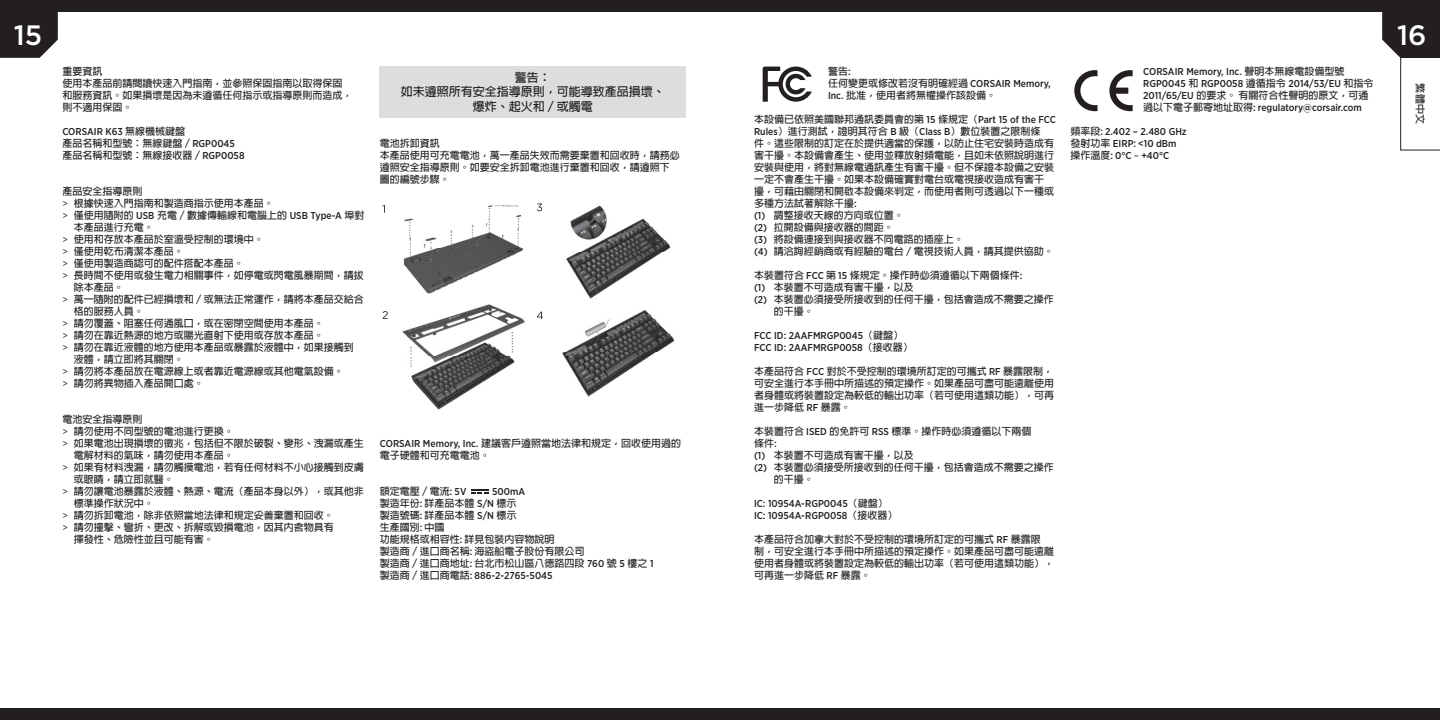
<style>
.page{position:relative;width:1440px;height:720px;background:#fff}
.page>*{position:absolute;margin:0;border:0;box-sizing:border-box;transform-origin:0 0}
.t1{font:500 28px "Gotham";color:#fff}
.t2{font:700 12px/14.4px "Adobe Fan Heiti Std";color:#231f20;text-align:center}
.t3{font:700 10px/12px "Adobe Fan Heiti Std";color:#231f20}
.t4{font:500 10px/12px "Gotham Narrow";color:#231f20}
.s1{font-family:"Gotham Narrow";font-weight:500}
.s2{font-family:"Adobe Fan Heiti Std";font-weight:700}
.s3{font-family:"Gotham Narrow";font-weight:400}
</style>
<div class="page">
<svg style="left:0;top:11px;width:58px;height:47px;background:#312e2e"></svg>
<div style="left:720px;top:0;width:720px;height:11px;background:#231f20"></div>
<div style="left:0;top:709px;width:1440px;height:11px;background:#231f20"></div>
<div style="left:0;top:0;width:720px;height:11px;background:#231f20"></div>
<svg style="left:763px;top:67px;width:49px;height:35px"></svg>
<svg style="left:1074px;top:70px;width:24px;height:41px"></svg>
<svg style="left:1109px;top:70px;width:24px;height:41px"></svg>
<div style="left:379px;top:67px;width:307px;height:51px;background:#dcdddf"></div>
<img style="left:566px;top:205px;width:105px;height:94px">
<img style="left:562px;top:310px;width:113px;height:87px">
<img style="left:403px;top:204px;width:121px;height:90px">
<img style="left:402px;top:304px;width:123px;height:106px">
<svg style="left:537px;top:312px;width:6px;height:7px"></svg>
<svg style="left:382px;top:205px;width:3px;height:8px"></svg>
<svg style="left:382px;top:311px;width:6px;height:8px"></svg>
<svg style="left:537px;top:204px;width:5px;height:7px"></svg>
<svg style="left:471px;top:489px;width:18px;height:5px"></svg>
<svg style="left:1382px;top:11px;width:58px;height:140px"></svg>
<h1 class="t1" style="left:14px;top:17px;width:30px">15</h1>
<h1 class="t1" style="left:1397px;top:17px;width:31px">16</h1>
<p class="t3" style="left:1426px;top:83px;width:42px;rotate:90deg">繁體中文</p>
<p class="t3" style="left:828px;top:65px;width:224px">警告<span class="s1">:<br></span>任何變更或修改若沒有明確經過 <span class="s1">CORSAIR Memory,<br>Inc.</span> 批准，使用者將無權操作該設備。</p>
<p class="t3" style="left:754px;top:113px;width:304px">本設備已依照美國聯邦通訊委員會的第 <span class="s1">15</span> 條規定（<span class="s1">Part 15 of the FCC<br>Rules</span>）進行測試，證明其符合 <span class="s1">B</span> 級（<span class="s1">Class B</span>）數位裝置之限制條<br>件。這些限制的訂定在於提供適當的保護，以防止住宅安裝時造成有害干擾。本設備會產生、使用並釋放射頻電能，且如未依照說明進行安裝與使用，將對無線電通訊產生有害干擾。但不保證本設備之安裝一定不會產生干擾。如果本設備確實對電台或電視接收造成有害干擾，可藉由關閉和開啟本設備來判定，而使用者則可透過以下一種或多種方法試著解除干擾<span class="s1">:<br>(1)</span> 調整接收天線的方向或位置。<br><span class="s1">(2)</span> 拉開設備與接收器的間距。<br><span class="s1">(3)</span> 將設備連接到與接收器不同電路的插座上。<br><span class="s1">(4)</span> 請洽詢經銷商或有經驗的電台／電視技術人員，請其提供協助。</p>
<p class="t3" style="left:754px;top:269px;width:270px">本裝置符合 <span class="s1">FCC</span> 第 <span class="s1">15</span> 條規定。操作時必須遵循以下兩個條件:</p>
<p class="t3" style="left:754px;top:281px;width:161px"><span class="s1">(1)</span> 本裝置不可造成有害干擾，以及</p>
<p class="t3" style="left:754px;top:293px;width:301px"><span class="s1">(2)</span> 本裝置必須接受所接收到的任何干擾，包括會造成不需要之操作</p>
<p class="t3" style="left:774px;top:305px;width:41px">的干擾。</p>
<p class="t4" style="left:754px;top:329px;width:160px">FCC ID: 2AAFMRGP0045<span class="s2">（鍵盤）<br></span>FCC ID: 2AAFMRGP0058<span class="s2">（接收器）</span></p>
<p class="t3" style="left:754px;top:365px;width:301px;text-align:justify">本產品符合 <span class="s1">FCC</span> 對於不受控制的環境所訂定的可攜式 <span class="s1">RF</span> 暴露限制，可安全進行本手冊中所描述的預定操作。如果產品可盡可能遠離使用者身體或將裝置設定為較低的輸出功率（若可使用這類功能），可再進一步降低 <span class="s1">RF</span> 暴露。</p>
<p class="t3" style="left:754px;top:425px;width:279px">本裝置符合 <span class="s1">ISED</span> 的免許可 <span class="s1">RSS</span> 標準。操作時必須遵循以下兩個</p>
<p class="t3" style="left:754px;top:437px;width:24px">條件<span class="s1">:</span></p>
<p class="t3" style="left:754px;top:449px;width:161px"><span class="s1">(1)</span> 本裝置不可造成有害干擾，以及</p>
<p class="t3" style="left:754px;top:461px;width:301px"><span class="s1">(2)</span> 本裝置必須接受所接收到的任何干擾，包括會造成不需要之操作</p>
<p class="t3" style="left:774px;top:473px;width:41px">的干擾。</p>
<p class="t4" style="left:754px;top:497px;width:145px">IC: 10954A-RGP0045<span class="s2">（鍵盤）<br></span>IC: 10954A-RGP0058<span class="s2">（接收器）</span></p>
<p class="t3" style="left:754px;top:533px;width:301px">本產品符合加拿大對於不受控制的環境所訂定的可攜式 <span class="s1">RF</span> 暴露限<br>制，可安全進行本手冊中所描述的預定操作。如果產品可盡可能遠離使用者身體或將裝置設定為較低的輸出功率（若可使用這類功能），可再進一步降低 <span class="s1">RF</span> 暴露。</p>
<p class="t4" style="left:1143px;top:65px;width:232px">CORSAIR Memory, Inc. <span class="s2">聲明本無線電設備型號<br></span>RGP0045 <span class="s2">和</span> RGP0058 <span class="s2">遵循指令</span> 2014/53/EU <span class="s2">和指令</span></p>
<p class="t3" style="left:1143px;top:89px;width:227px"><span class="s1">2011/65/EU</span> 的要求。 有關符合性聲明的原文，可通</p>
<p class="t4" style="left:1143px;top:101px;width:220px"><span class="s2">過以下電子郵寄地址取得:</span> regulatory@corsair.com</p>
<p class="t4" style="left:1070px;top:125px;width:118px"><span class="s2">頻率段</span>: 2.402 – 2.480 GHz<span class="s2">發射功率</span> EIRP: &lt;10 dBm<span class="s2">操作溫度</span>: 0°C ~ +40°C</p>
<p class="t3" style="left:62px;top:65px;width:292px">重要資訊<br>使用本產品前請閱讀快速入門指南，並參照保固指南以取得保固和服務資訊。如果損壞是因為未遵循任何指示或指導原則而造成，則不適用保固。</p>
<p class="t4" style="left:62px;top:125px;width:124px">CORSAIR K63 <span class="s2">無線機械鍵盤</span></p>
<p class="t3" style="left:62px;top:137px;width:184px">產品名稱和型號：無線鍵盤／<span class="s1">RGP0045</span>產品名稱和型號：無線接收器／<span class="s1">RGP0058</span></p>
<p class="t3" style="left:62px;top:185px;width:81px">產品安全指導原則</p>
<p class="t3" style="left:62px;top:197px;width:213px"><span class="s3">&gt;</span> 根據快速入門指南和製造商指示使用本產品。</p>
<p class="t3" style="left:62px;top:209px;width:304px"><span class="s3">&gt;</span> 僅使用隨附的 <span class="s1">USB</span> 充電／數據傳輸線和電腦上的 <span class="s1">USB Type-A</span> 埠對</p>
<p class="t3" style="left:74px;top:221px;width:82px">本產品進行充電。</p>
<p class="t3" style="left:62px;top:233px;width:203px"><span class="s3">&gt;</span> 使用和存放本產品於室溫受控制的環境中。</p>
<p class="t3" style="left:62px;top:245px;width:123px"><span class="s3">&gt;</span> 僅使用乾布清潔本產品。</p>
<p class="t3" style="left:62px;top:257px;width:183px"><span class="s3">&gt;</span> 僅使用製造商認可的配件搭配本產品。</p>
<p class="t3" style="left:62px;top:269px;width:303px"><span class="s3">&gt;</span> 長時間不使用或發生電力相關事件，如停電或閃電風暴期間，請拔</p>
<p class="t3" style="left:74px;top:281px;width:51px">除本產品。</p>
<p class="t3" style="left:62px;top:293px;width:303px"><span class="s3">&gt;</span> 萬一隨附的配件已經損壞和／或無法正常運作，請將本產品交給合</p>
<p class="t3" style="left:74px;top:305px;width:72px">格的服務人員。</p>
<p class="t3" style="left:62px;top:317px;width:263px"><span class="s3">&gt;</span> 請勿覆蓋、阻塞任何通風口，或在密閉空間使用本產品。</p>
<p class="t3" style="left:62px;top:329px;width:263px"><span class="s3">&gt;</span> 請勿在靠近熱源的地方或陽光直射下使用或存放本產品。</p>
<p class="t3" style="left:62px;top:341px;width:293px"><span class="s3">&gt;</span> 請勿在靠近液體的地方使用本產品或暴露於液體中，如果接觸到</p>
<p class="t3" style="left:74px;top:353px;width:112px">液體，請立即將其關閉。</p>
<p class="t3" style="left:62px;top:365px;width:283px"><span class="s3">&gt;</span> 請勿將本產品放在電源線上或者靠近電源線或其他電氣設備。</p>
<p class="t3" style="left:62px;top:377px;width:143px"><span class="s3">&gt;</span> 請勿將異物插入產品開口處。</p>
<p class="t3" style="left:62px;top:413px;width:81px">電池安全指導原則</p>
<p class="t3" style="left:62px;top:425px;width:173px"><span class="s3">&gt;</span> 請勿使用不同型號的電池進行更換。</p>
<p class="t3" style="left:62px;top:437px;width:303px"><span class="s3">&gt;</span> 如果電池出現損壞的徵兆，包括但不限於破裂、變形、洩漏或產生</p>
<p class="t3" style="left:74px;top:449px;width:162px">電解材料的氣味，請勿使用本產品。</p>
<p class="t3" style="left:62px;top:461px;width:303px"><span class="s3">&gt;</span> 如果有材料洩漏，請勿觸摸電池，若有任何材料不小心接觸到皮膚</p>
<p class="t3" style="left:74px;top:473px;width:102px">或眼睛，請立即就醫。</p>
<p class="t3" style="left:62px;top:485px;width:303px"><span class="s3">&gt;</span> 請勿讓電池暴露於液體、熱源、電流（產品本身以外），或其他非</p>
<p class="t3" style="left:74px;top:497px;width:82px">標準操作狀況中。</p>
<p class="t3" style="left:62px;top:509px;width:273px"><span class="s3">&gt;</span> 請勿拆卸電池，除非依照當地法律和規定妥善棄置和回收。</p>
<p class="t3" style="left:62px;top:521px;width:273px"><span class="s3">&gt;</span> 請勿撞擊、彎折、更改、拆解或毀損電池，因其內含物具有</p>
<p class="t3" style="left:74px;top:533px;width:142px">揮發性、危險性並且可能有害。</p>
<p class="t2" style="left:401px;top:71px;width:265px">警告：<br>如未遵照所有安全指導原則，可能導致產品損壞、爆炸、起火和／或觸電</p>
<p class="t3" style="left:380px;top:137px;width:301px">電池拆卸資訊<br>本產品使用可充電電池，萬一產品失效而需要棄置和回收時，請務必遵照安全指導原則。如要安全拆卸電池進行棄置和回收，請遵照下圖的編號步驟。</p>
<p class="t3" style="left:380px;top:437px;width:303px"><span class="s1">CORSAIR Memory, Inc.</span> 建議客戶遵照當地法律和規定，回收使用過的電子硬體和可充電電池。</p>
<p class="t3" style="left:380px;top:485px;width:88px">額定電壓／電流<span class="s1">: 5V</span></p>
<p class="t4" style="left:492px;top:485px;width:35px">500mA</p>
<p class="t3" style="left:380px;top:497px;width:275px">製造年份<span class="s1">:</span> 詳產品本體 <span class="s1">S/N</span> 標示<br>製造號碼<span class="s1">:</span> 詳產品本體 <span class="s1">S/N</span> 標示<br>生產國別<span class="s1">:</span> 中國<br>功能規格或相容性<span class="s1">:</span> 詳見包裝內容物說明<br>製造商／進口商名稱<span class="s1">:</span> 海盜船電子股份有限公司<br>製造商／進口商地址<span class="s1">:</span> 台北市松山區八德路四段 <span class="s1">760</span> 號 <span class="s1">5</span> 樓之 <span class="s1">1</span></p>
<p class="t4" style="left:380px;top:569px;width:174px"><span class="s2">製造商／進口商電話</span>: 886-2-2765-5045</p>
</div>
